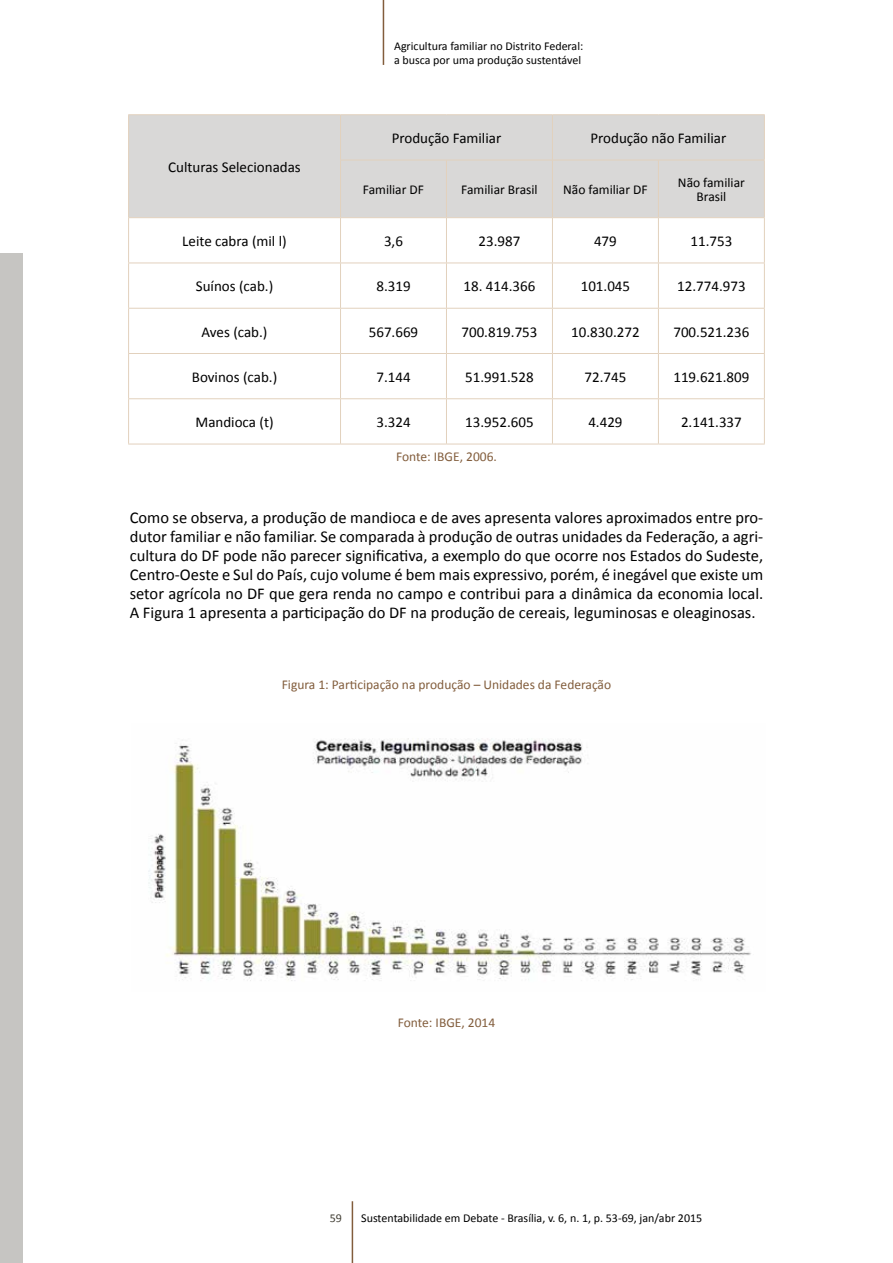
<style>
.page{position:relative;width:893px;height:1263px;background:#fff}
.page>*{position:absolute;margin:0;border:0;box-sizing:border-box;transform-origin:0 0}
.t1{font:16.5px/18.9px "Calibri";color:#000;text-align:justify}
.t2{font:15px "Calibri";color:#000}
.t3{font:13.5px "Calibri";color:#825d3c}
.t4{font:13.5px/13.5px "Calibri";color:#000;text-align:center}
.t5{font:12px/13.8px "Calibri";color:#000}
.t6{font:12px "Calibri";color:#423f35}
</style>
<div class="page">
<hr style="left:383px;top:0;width:1px;height:65px;background:#825d3c">
<hr style="left:352px;top:1201px;width:1px;height:62px;background:#825d3c">
<div style="left:0;top:254px;width:23px;height:1009px;background:#c6c5c2"></div>
<div style="left:129px;top:115px;width:635px;height:102px;background:#d9d8d7"></div>
<svg style="left:129px;top:218px;width:635px;height:226px"></svg>
<hr style="left:128px;top:218px;width:1px;height:45px;background:#e2d1bd">
<hr style="left:340px;top:218px;width:1px;height:45px;background:#e2d1bd">
<hr style="left:446px;top:218px;width:1px;height:45px;background:#e2d1bd">
<hr style="left:552px;top:218px;width:1px;height:45px;background:#e2d1bd">
<hr style="left:658px;top:218px;width:1px;height:45px;background:#e2d1bd">
<hr style="left:764px;top:218px;width:1px;height:45px;background:#e2d1bd">
<hr style="left:128px;top:263px;width:212px;height:1px;background:#e2d1bd">
<hr style="left:128px;top:263px;width:1px;height:45px;background:#e2d1bd">
<hr style="left:340px;top:263px;width:106px;height:1px;background:#e2d1bd">
<hr style="left:340px;top:263px;width:1px;height:45px;background:#e2d1bd">
<hr style="left:446px;top:263px;width:106px;height:1px;background:#e2d1bd">
<hr style="left:446px;top:263px;width:1px;height:45px;background:#e2d1bd">
<hr style="left:552px;top:263px;width:106px;height:1px;background:#e2d1bd">
<hr style="left:552px;top:263px;width:1px;height:45px;background:#e2d1bd">
<hr style="left:658px;top:263px;width:107px;height:1px;background:#e2d1bd">
<hr style="left:658px;top:263px;width:1px;height:45px;background:#e2d1bd">
<hr style="left:764px;top:263px;width:1px;height:45px;background:#e2d1bd">
<hr style="left:128px;top:308px;width:212px;height:1px;background:#e2d1bd">
<hr style="left:128px;top:309px;width:1px;height:44px;background:#e2d1bd">
<hr style="left:340px;top:308px;width:106px;height:1px;background:#e2d1bd">
<hr style="left:340px;top:309px;width:1px;height:44px;background:#e2d1bd">
<hr style="left:446px;top:308px;width:106px;height:1px;background:#e2d1bd">
<hr style="left:446px;top:309px;width:1px;height:44px;background:#e2d1bd">
<hr style="left:552px;top:308px;width:106px;height:1px;background:#e2d1bd">
<hr style="left:552px;top:309px;width:1px;height:44px;background:#e2d1bd">
<hr style="left:658px;top:308px;width:107px;height:1px;background:#e2d1bd">
<hr style="left:658px;top:309px;width:1px;height:44px;background:#e2d1bd">
<hr style="left:764px;top:309px;width:1px;height:44px;background:#e2d1bd">
<hr style="left:128px;top:353px;width:212px;height:1px;background:#e2d1bd">
<hr style="left:128px;top:354px;width:1px;height:44px;background:#e2d1bd">
<hr style="left:340px;top:353px;width:106px;height:1px;background:#e2d1bd">
<hr style="left:340px;top:354px;width:1px;height:44px;background:#e2d1bd">
<hr style="left:446px;top:353px;width:106px;height:1px;background:#e2d1bd">
<hr style="left:446px;top:354px;width:1px;height:44px;background:#e2d1bd">
<hr style="left:552px;top:353px;width:106px;height:1px;background:#e2d1bd">
<hr style="left:552px;top:354px;width:1px;height:44px;background:#e2d1bd">
<hr style="left:658px;top:353px;width:107px;height:1px;background:#e2d1bd">
<hr style="left:658px;top:354px;width:1px;height:44px;background:#e2d1bd">
<hr style="left:764px;top:354px;width:1px;height:44px;background:#e2d1bd">
<hr style="left:128px;top:398px;width:212px;height:1px;background:#e2d1bd">
<hr style="left:128px;top:399px;width:1px;height:45px;background:#e2d1bd">
<hr style="left:340px;top:398px;width:106px;height:1px;background:#e2d1bd">
<hr style="left:340px;top:399px;width:1px;height:45px;background:#e2d1bd">
<hr style="left:446px;top:398px;width:106px;height:1px;background:#e2d1bd">
<hr style="left:446px;top:399px;width:1px;height:45px;background:#e2d1bd">
<hr style="left:552px;top:398px;width:106px;height:1px;background:#e2d1bd">
<hr style="left:552px;top:399px;width:1px;height:45px;background:#e2d1bd">
<hr style="left:658px;top:398px;width:107px;height:1px;background:#e2d1bd">
<hr style="left:658px;top:399px;width:1px;height:45px;background:#e2d1bd">
<hr style="left:764px;top:399px;width:1px;height:45px;background:#e2d1bd">
<hr style="left:128px;top:444px;width:212px;height:1px;background:#e2d1bd">
<hr style="left:340px;top:444px;width:106px;height:1px;background:#e2d1bd">
<hr style="left:446px;top:444px;width:106px;height:1px;background:#e2d1bd">
<hr style="left:552px;top:444px;width:106px;height:1px;background:#e2d1bd">
<hr style="left:658px;top:444px;width:107px;height:1px;background:#e2d1bd">
<hr style="left:128px;top:114px;width:212px;height:1px;background:#e2d1bd">
<hr style="left:128px;top:115px;width:1px;height:45px;background:#e2d1bd">
<hr style="left:128px;top:160px;width:1px;height:57px;background:#e2d1bd">
<hr style="left:128px;top:217px;width:212px;height:1px;background:#e2d1bd">
<hr style="left:340px;top:114px;width:106px;height:1px;background:#e2d1bd">
<hr style="left:340px;top:115px;width:1px;height:45px;background:#e2d1bd">
<hr style="left:446px;top:114px;width:106px;height:1px;background:#e2d1bd">
<hr style="left:552px;top:114px;width:106px;height:1px;background:#e2d1bd">
<hr style="left:552px;top:115px;width:1px;height:45px;background:#e2d1bd">
<hr style="left:658px;top:114px;width:107px;height:1px;background:#e2d1bd">
<hr style="left:764px;top:115px;width:1px;height:45px;background:#e2d1bd">
<hr style="left:340px;top:160px;width:106px;height:1px;background:#e2d1bd">
<hr style="left:340px;top:160px;width:1px;height:57px;background:#e2d1bd">
<hr style="left:446px;top:160px;width:106px;height:1px;background:#e2d1bd">
<hr style="left:446px;top:160px;width:1px;height:57px;background:#e2d1bd">
<hr style="left:552px;top:160px;width:106px;height:1px;background:#e2d1bd">
<hr style="left:552px;top:160px;width:1px;height:57px;background:#e2d1bd">
<hr style="left:658px;top:160px;width:107px;height:1px;background:#e2d1bd">
<hr style="left:658px;top:160px;width:1px;height:57px;background:#e2d1bd">
<hr style="left:764px;top:160px;width:1px;height:57px;background:#e2d1bd">
<hr style="left:340px;top:217px;width:106px;height:1px;background:#e2d1bd">
<hr style="left:446px;top:217px;width:106px;height:1px;background:#e2d1bd">
<hr style="left:552px;top:217px;width:106px;height:1px;background:#e2d1bd">
<hr style="left:658px;top:217px;width:107px;height:1px;background:#e2d1bd">
<img style="left:148px;top:738px;width:603px;height:243px">
<p class="t2" style="left:168px;top:157px;width:134px">Culturas Selecionadas</p>
<p class="t5" style="left:394px;top:39px;width:191px">Agricultura familiar no Distrito Federal: a busca por uma produção sustentável</p>
<p class="t2" style="left:392px;top:129px;width:111px">Produção Familiar</p>
<p class="t2" style="left:590px;top:129px;width:137px">Produção não Familiar</p>
<p class="t4" style="left:363px;top:183px;width:63px">Familiar DF</p>
<p class="t4" style="left:461px;top:183px;width:78px">Familiar Brasil</p>
<p class="t4" style="left:563px;top:183px;width:86px">Não familiar DF</p>
<p class="t4" style="left:678px;top:176px;width:68px">Não familiar<br>Brasil</p>
<p class="t2" style="left:182px;top:231px;width:106px">Leite cabra (mil l)</p>
<p class="t2" style="left:384px;top:231px;width:20px">3,6</p>
<p class="t2" style="left:479px;top:231px;width:43px">23.987</p>
<p class="t2" style="left:594px;top:231px;width:24px">479</p>
<p class="t2" style="left:690px;top:231px;width:43px">11.753</p>
<p class="t2" style="left:196px;top:277px;width:79px">Suínos (cab.)</p>
<p class="t2" style="left:376px;top:277px;width:36px">8.319</p>
<p class="t2" style="left:464px;top:277px;width:73px">18. 414.366</p>
<p class="t2" style="left:581px;top:277px;width:51px">101.045</p>
<p class="t2" style="left:677px;top:277px;width:70px">12.774.973</p>
<p class="t2" style="left:202px;top:322px;width:67px">Aves (cab.)</p>
<p class="t2" style="left:369px;top:322px;width:51px">567.669</p>
<p class="t2" style="left:461px;top:322px;width:78px">700.819.753</p>
<p class="t2" style="left:571px;top:322px;width:70px">10.830.272</p>
<p class="t2" style="left:673px;top:322px;width:78px">700.521.236</p>
<p class="t2" style="left:192px;top:367px;width:87px">Bovinos (cab.)</p>
<p class="t2" style="left:376px;top:367px;width:36px">7.144</p>
<p class="t2" style="left:465px;top:367px;width:70px">51.991.528</p>
<p class="t2" style="left:584px;top:367px;width:43px">72.745</p>
<p class="t2" style="left:673px;top:367px;width:78px">119.621.809</p>
<p class="t2" style="left:196px;top:413px;width:80px">Mandioca (t)</p>
<p class="t2" style="left:376px;top:413px;width:36px">3.324</p>
<p class="t2" style="left:465px;top:413px;width:70px">13.952.605</p>
<p class="t2" style="left:588px;top:413px;width:36px">4.429</p>
<p class="t2" style="left:681px;top:413px;width:62px">2.141.337</p>
<p class="t3" style="left:396px;top:448px;width:102px">Fonte: IBGE, 2006.</p>
<p class="t1" style="left:130px;top:508px;width:635px">Como se observa, a produção de mandioca e de aves apresenta valores aproximados entre pro&shy;dutor familiar e não familiar. Se comparada à produção de outras unidades da Federação, a agri&shy;cultura do DF pode não parecer significativa, a exemplo do que ocorre nos Estados do Sudeste, Centro-Oeste e Sul do País, cujo volume é bem mais expressivo, porém, é inegável que existe um setor agrícola no DF que gera renda no campo e contribui para a dinâmica da economia local.<br>A Figura 1 apresenta a participação do DF na produção de cereais, leguminosas e oleaginosas.</p>
<p class="t3" style="left:282px;top:676px;width:331px">Figura 1: Participação na produção – Unidades da Federação</p>
<p class="t3" style="left:398px;top:1013px;width:99px">Fonte: IBGE, 2014</p>
<p class="t6" style="left:330px;top:1210px;width:14px">59</p>
<p class="t5" style="left:361px;top:1211px;width:342px">Sustentabilidade em Debate - Brasília, v. 6, n. 1, p. 53-69, jan/abr 2015</p>
</div>
